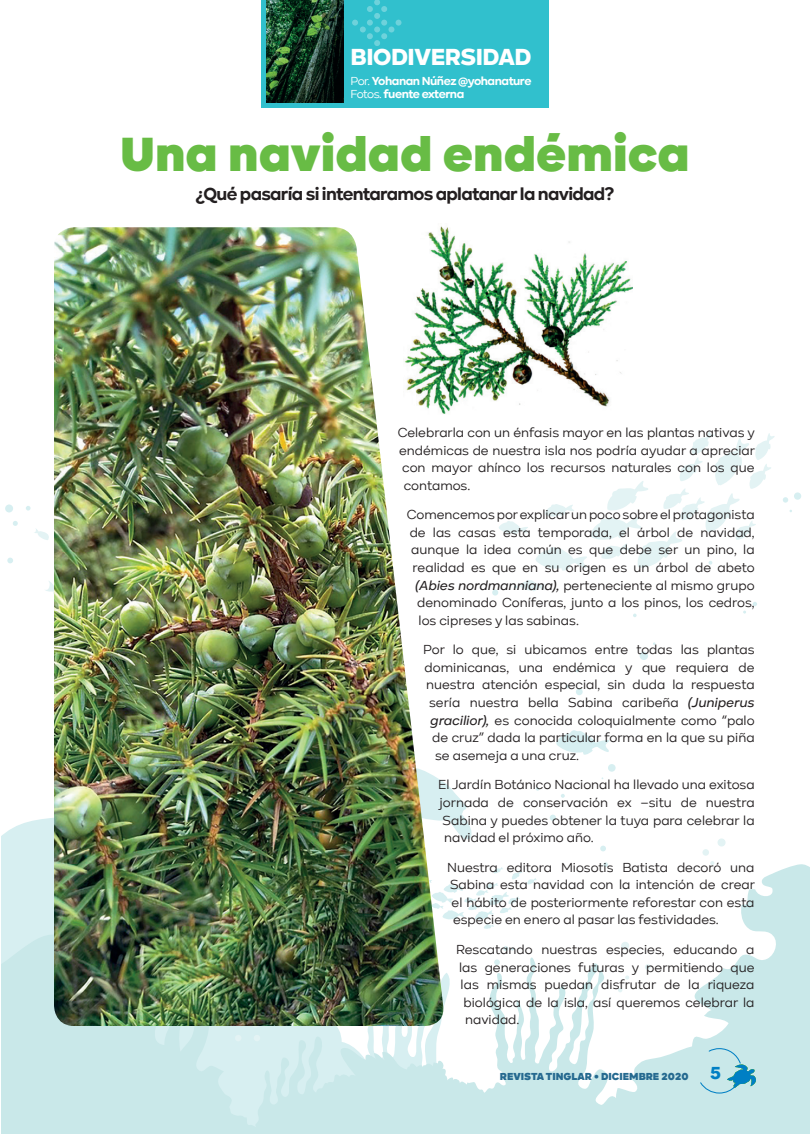
<style>
.page{position:relative;width:810px;height:1134px;background:#fff}
.page>*{position:absolute;margin:0;border:0;box-sizing:border-box;transform-origin:0 0}
.t1{font:800 49.5px "Kinetika";color:#68bc45}
.t2{font:900 24px "Kinetika";letter-spacing:-.02em;color:#fff}
.t3{font:700 18px "Kinetika";letter-spacing:-.04em;color:#231f20}
.t4{font:13.5px/17.5px "Kinetika";color:#231f20;text-align:justify}
.t5{font:700 12px/13.5px "Kinetika";letter-spacing:-.04em;color:#fff}
.t6{font:800 10.5px "Kinetika";color:#266a90}
.s1{font-weight:400}
.s2{font-weight:500;font-style:italic}
.s3{font-weight:900;font-size:18px;color:#007fc4}
</style>
<div class="page">
<svg style="left:45px;top:581px;width:9px;height:13px"></svg>
<svg style="left:34px;top:529px;width:15px;height:11px"></svg>
<svg style="left:499px;top:521px;width:29px;height:14px"></svg>
<svg style="left:556px;top:730px;width:53px;height:25px"></svg>
<svg style="left:536px;top:787px;width:3px;height:4px"></svg>
<svg style="left:561px;top:794px;width:4px;height:4px"></svg>
<div style="left:576px;top:688px;width:7px;height:7px;background:#d7eff1;border-radius:50%"></div>
<svg style="left:492px;top:590px;width:6px;height:6px"></svg>
<svg style="left:514px;top:580px;width:31px;height:11px"></svg>
<div style="left:640px;top:652px;width:8px;height:8px;background:#d7eff1;border-radius:50%"></div>
<svg style="left:753px;top:602px;width:4px;height:4px"></svg>
<svg style="left:535px;top:431px;width:240px;height:140px"></svg>
<div style="left:794px;top:492px;width:7px;height:8px;background:#d7eff1;border-radius:50%"></div>
<svg style="left:783px;top:497px;width:5px;height:6px"></svg>
<div style="left:608px;top:764px;width:8px;height:8px;background:#d7eff1;border-radius:50%"></div>
<svg style="left:446px;top:784px;width:15px;height:16px"></svg>
<svg style="left:7px;top:558px;width:6px;height:5px"></svg>
<div style="left:5px;top:505px;width:8px;height:7px;background:#d7eff1;border-radius:50%"></div>
<svg style="left:26px;top:506px;width:5px;height:5px"></svg>
<svg style="left:13px;top:521px;width:5px;height:5px"></svg>
<svg style="left:1px;top:800px;width:809px;height:334px"></svg>
<svg style="left:694px;top:1048px;width:62px;height:46px;background:#aad8e1"></svg>
<div style="left:261px;top:0;width:288px;height:108px;background:#31c0cd"></div>
<img style="left:267px;top:0;width:76px;height:103px">
<img style="left:441px;top:226px;width:191px;height:186px">
<img style="left:54px;top:227px;width:392px;height:799px">
<svg style="left:352px;top:0;width:50px;height:46px"></svg>
<h2 class="t2" style="left:351px;top:42px;width:183px">BIODIVERSIDAD</h2>
<p class="t5" style="left:351px;top:74px;width:182px"><span class="s1">Por.</span> Yohanan Núñez @yohanature<br><span class="s1">Fotos.</span> fuente externa</p>
<h1 class="t1" style="left:120px;top:123px;width:571px">Una navidad endémica</h1>
<h3 class="t3" style="left:195px;top:183px;width:421px">¿Qué pasaría si intentaramos aplatanar la navidad?</h3>
<p class="t4" style="left:398px;top:424px;width:359px">Celebrarla con un énfasis mayor en las plantas nativas y</p>
<p class="t4" style="left:399px;top:441px;width:357px">endémicas de nuestra isla nos podría ayudar a apreciar</p>
<p class="t4" style="left:402px;top:459px;width:354px">con mayor ahínco los recursos naturales con los que</p>
<p class="t4" style="left:404px;top:476px;width:68px">contamos.</p>
<p class="t4" style="left:407px;top:506px;width:349px">Comencemos por explicar un poco sobre el protagonista</p>
<p class="t4" style="left:410px;top:523px;width:346px">de las casas esta temporada, el árbol de navidad,</p>
<p class="t4" style="left:411px;top:541px;width:345px">aunque la idea común es que debe ser un pino, la</p>
<p class="t4" style="left:413px;top:559px;width:344px">realidad es que en su origen es un árbol de abeto</p>
<p class="t4" style="left:416px;top:576px;width:341px"><span class="s2">(Abies nordmanniana),</span> perteneciente al mismo grupo</p>
<p class="t4" style="left:417px;top:594px;width:339px">denominado Coníferas, junto a los pinos, los cedros,</p>
<p class="t4" style="left:419px;top:611px;width:162px">los cipreses y las sabinas.</p>
<p class="t4" style="left:423px;top:641px;width:333px">Por lo que, si ubicamos entre todas las plantas</p>
<p class="t4" style="left:425px;top:659px;width:332px">dominicanas, una endémica y que requiera de</p>
<p class="t4" style="left:426px;top:676px;width:330px">nuestra atención especial, sin duda la respuesta</p>
<p class="t4" style="left:429px;top:694px;width:327px">sería nuestra bella Sabina caribeña <span class="s2">(Juniperus</span></p>
<p class="t4" style="left:431px;top:711px;width:326px"><span class="s2">gracilior),</span> es conocida coloquialmente como “palo</p>
<p class="t4" style="left:432px;top:729px;width:324px">de cruz” dada la particular forma en la que su piña</p>
<p class="t4" style="left:435px;top:746px;width:145px">se asemeja a una cruz.</p>
<p class="t4" style="left:438px;top:776px;width:318px">El Jardín Botánico Nacional ha llevado una exitosa</p>
<p class="t4" style="left:440px;top:794px;width:317px">jornada de conservación ex –situ de nuestra</p>
<p class="t4" style="left:443px;top:811px;width:314px">Sabina y puedes obtener la tuya para celebrar la</p>
<p class="t4" style="left:444px;top:829px;width:151px">navidad el próximo año.</p>
<p class="t4" style="left:447px;top:858px;width:309px">Nuestra editora Miosotis Batista decoró una Sabina esta navidad con la intención de crear el hábito de posteriormente reforestar con esta especie en enero al pasar las festividades.</p>
<p class="t4" style="left:456px;top:941px;width:300px">Rescatando nuestras especies, educando a</p>
<p class="t4" style="left:459px;top:958px;width:297px">las generaciones futuras y permitiendo que</p>
<p class="t4" style="left:461px;top:976px;width:295px">las mismas puedan disfrutar de la riqueza</p>
<p class="t4" style="left:464px;top:993px;width:293px">biológica de la isla, así queremos celebrar la</p>
<p class="t4" style="left:465px;top:1011px;width:56px">navidad.</p>
<p class="t6" style="left:500px;top:1069px;width:223px">REVISTA TINGLAR • DICIEMBRE 2020 <span class="s3">5</span></p>
</div>
